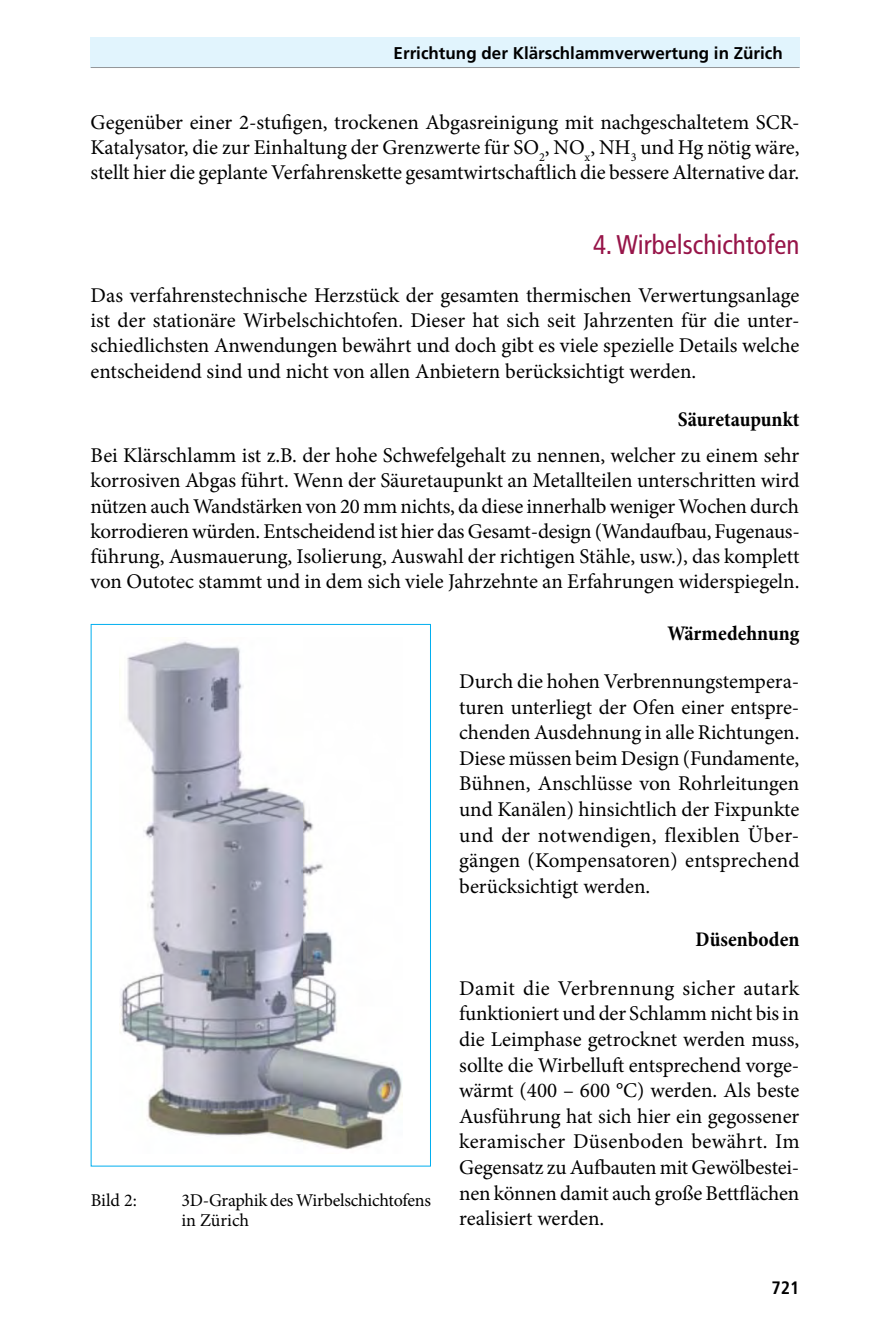
<style>
.page{position:relative;width:879px;height:1333px;background:#fff}
.page>*{position:absolute;margin:0;border:0;box-sizing:border-box;transform-origin:0 0}
.t1{font:condensed 27px "Frutiger";color:#971549}
.t2{font:21px/25.6px "Minion Pro";letter-spacing:-.005em;color:#000;text-align:justify}
.t3{font:700 condensed 21px "Minion Pro";color:#000}
.t4{font:18px/20px "Minion Pro";letter-spacing:-.01em;color:#000}
.t5{font:700 condensed 18px "Frutiger";color:#000}
.t6{font:700 17px "Frutiger";color:#000}
</style>
<div class="page">
<div style="left:90px;top:37px;width:709px;height:30px;background:#e1f4fd"></div>
<hr style="left:91px;top:67px;width:708px;height:1px;background:#939598">
<img style="left:119px;top:641px;width:283px;height:509px">
<p class="t6" style="left:394px;top:43px;width:391px">Errichtung der Klärschlammverwertung in Zürich</p>
<p class="t2" style="left:91px;top:109px;width:710px">Gegenüber einer 2-stufigen, trockenen Abgasreinigung mit nachgeschaltetem SCR-Katalysator, die zur Einhaltung der Grenzwerte für SO<sub>2</sub>, NO<sub>x</sub>, NH<sub>3</sub> und Hg nötig wäre, stellt hier die geplante Verfahrenskette gesamtwirtschaftlich die bessere Alternative dar.</p>
<p class="t1" style="left:593px;top:229px;width:208px">4. Wirbelschichtofen</p>
<p class="t2" style="left:91px;top:283px;width:710px">Das verfahrenstechnische Herzstück der gesamten thermischen Verwertungsanlage ist der stationäre Wirbelschichtofen. Dieser hat sich seit Jahrzenten für die unter&shy;schiedlichsten Anwendungen bewährt und doch gibt es viele spezielle Details welche entscheidend sind und nicht von allen Anbietern berücksichtigt werden.</p>
<p class="t3" style="left:678px;top:404px;width:123px">Säuretaupunkt</p>
<p class="t2" style="left:91px;top:443px;width:711px">Bei Klärschlamm ist z.B. der hohe Schwefelgehalt zu nennen, welcher zu einem sehr korrosiven Abgas führt. Wenn der Säuretaupunkt an Metallteilen unterschritten wird nützen auch Wandstärken von 20 mm nichts, da diese innerhalb weniger Wochen durch korrodieren würden. Entscheidend ist hier das Gesamt-design (Wandaufbau, Fugenaus&shy;führung, Ausmauerung, Isolierung, Auswahl der richtigen Stähle, usw.), das komplett von Outotec stammt und in dem sich viele Jahrzehnte an Erfahrungen widerspiegeln.</p>
<p class="t4" style="left:91px;top:1190px;width:48px">Bild 2:</p>
<p class="t4" style="left:181px;top:1190px;width:251px">3D-Graphik des Wirbelschichtofens in Zürich</p>
<p class="t3" style="left:667px;top:618px;width:133px">Wärmedehnung</p>
<p class="t2" style="left:459px;top:668px;width:342px">Durch die hohen Verbrennungstempera&shy;turen unterliegt der Ofen einer entspre&shy;chenden Ausdehnung in alle Richtungen.<br>Diese müssen beim Design (Fundamente, Bühnen, Anschlüsse von Rohrleitungen und Kanälen) hinsichtlich der Fixpunkte und der notwendigen, flexiblen Über&shy;gängen (Kompensatoren) entsprechend berücksichtigt werden.</p>
<p class="t3" style="left:695px;top:925px;width:105px">Düsenboden</p>
<p class="t2" style="left:459px;top:975px;width:342px">Damit die Verbrennung sicher autark funktioniert und der Schlamm nicht bis in die Leimphase getrocknet werden muss, sollte die Wirbelluft entsprechend vorge&shy;wärmt (400 – 600 °C) werden. Als beste Ausführung hat sich hier ein gegossener keramischer Düsenboden bewährt. Im Gegensatz zu Aufbauten mit Gewölbestei&shy;nen können damit auch große Bettflächen realisiert werden.</p>
<p class="t5" style="left:771px;top:1276px;width:30px">721</p>
</div>
